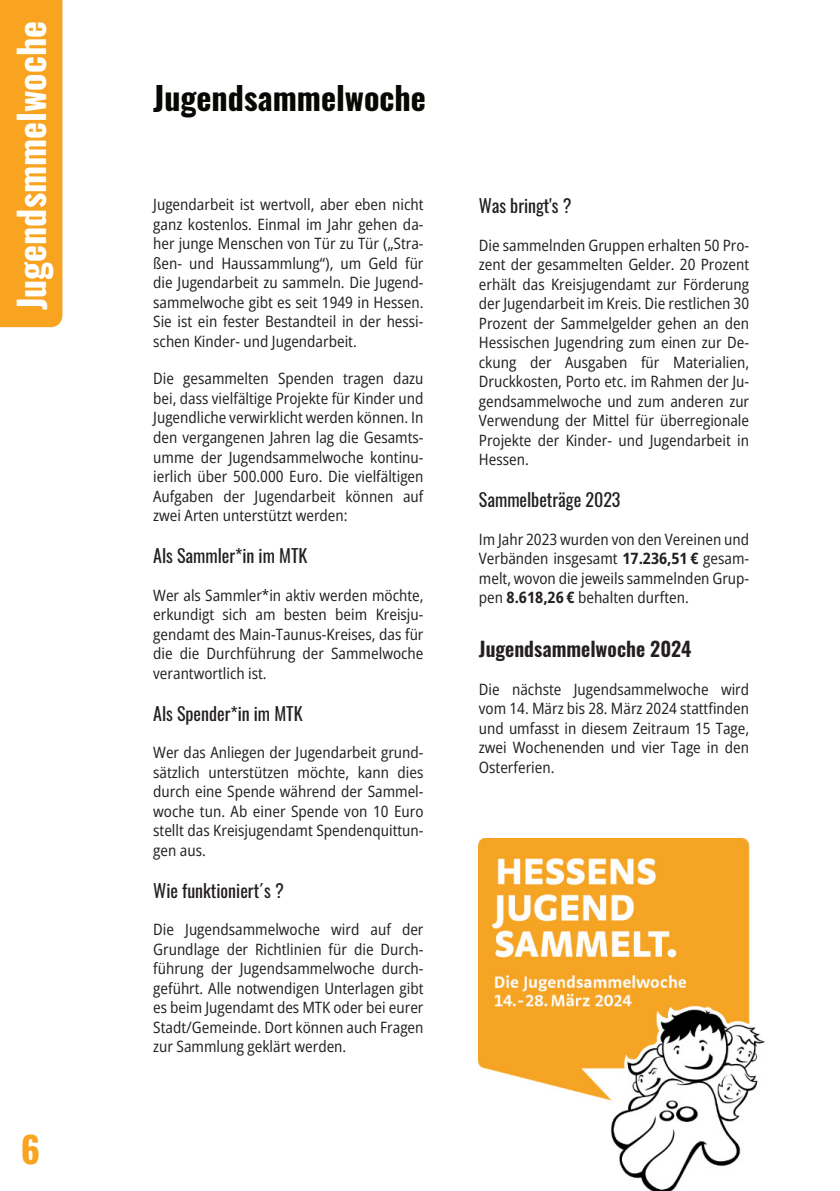
<style>
.page{position:relative;width:840px;height:1191px;background:#fff}
.page>*{position:absolute;margin:0;border:0;box-sizing:border-box;transform-origin:0 0}
.t1{font:700 36px "Oswald";color:#fff}
.t2{font:700 36px "Oswald";color:#f8a421}
.t3{font:700 32px "Oswald";color:#080704}
.t4{font:600 20px "Oswald";color:#231f20}
.t5{font:18px "Oswald";color:#231f20}
.t6{font:semi-condensed 15.6px/19.6px "Open Sans";color:#231f20;text-align:justify}
.s1{font-weight:700}
</style>
<div class="page">
<img style="left:478px;top:838px;width:287px;height:353px">
<div style="left:0;top:0;width:62px;height:327px;background:#f8a421"></div>
<h1 class="t1" style="left:3px;top:310px;width:291px;rotate:-90deg">Jugendsmmelwoche</h1>
<h1 class="t2" style="left:21px;top:1120px;width:21px">6</h1>
<h2 class="t3" style="left:153px;top:73px;width:274px">Jugendsammelwoche</h2>
<p class="t6" style="left:153px;top:194px;width:271px">Jugendarbeit ist wertvoll, aber eben nicht ganz kostenlos. Einmal im Jahr gehen da&shy;her junge Menschen von Tür zu Tür („Stra&shy;ßen- und Haussammlung“), um Geld für die Jugendarbeit zu sammeln. Die Jugend&shy;sammelwoche gibt es seit 1949 in Hessen.<br>Sie ist ein fester Bestandteil in der hessi&shy;schen Kinder- und Jugendarbeit.</p>
<p class="t6" style="left:153px;top:368px;width:271px">Die gesammelten Spenden tragen dazu bei, dass vielfältige Projekte für Kinder und Jugendliche verwirklicht werden können. In den vergangenen Jahren lag die Gesamts&shy;umme der Jugendsammelwoche kontinu&shy;ierlich über 500.000 Euro. Die vielfältigen Aufgaben der Jugendarbeit können auf zwei Arten unterstützt werden:</p>
<p class="t5" style="left:153px;top:541px;width:155px">Als Sammler*in im MTK</p>
<p class="t6" style="left:153px;top:585px;width:272px">Wer als Sammler*in aktiv werden möchte, erkundigt sich am besten beim Kreisju&shy;gendamt des Main-Taunus-Kreises, das für die die Durchführung der Sammelwoche verantwortlich ist.</p>
<p class="t5" style="left:153px;top:699px;width:151px">Als Spender*in im MTK</p>
<p class="t6" style="left:153px;top:742px;width:271px">Wer das Anliegen der Jugendarbeit grund&shy;sätzlich unterstützen möchte, kann dies durch eine Spende während der Sammel&shy;woche tun. Ab einer Spende von 10 Euro stellt das Kreisjugendamt Spendenquittun&shy;gen aus.</p>
<p class="t5" style="left:153px;top:876px;width:132px">Wie funktioniert´s ?</p>
<p class="t6" style="left:153px;top:919px;width:271px">Die Jugendsammelwoche wird auf der Grundlage der Richtlinien für die Durch&shy;führung der Jugendsammelwoche durch&shy;geführt. Alle notwendigen Unterlagen gibt es beim Jugendamt des MTK oder bei eurer Stadt/Gemeinde. Dort können auch Fragen zur Sammlung geklärt werden.</p>
<p class="t5" style="left:478px;top:192px;width:94px">Was bringt's ?</p>
<p class="t6" style="left:478px;top:235px;width:271px">Die sammelnden Gruppen erhalten 50 Pro&shy;zent der gesammelten Gelder. 20 Prozent erhält das Kreisjugendamt zur Förderung der Jugendarbeit im Kreis. Die restlichen 30<br>Prozent der Sammelgelder gehen an den Hessischen Jugendring zum einen zur De&shy;ckung der Ausgaben für Materialien, Druckkosten, Porto etc. im Rahmen der Ju&shy;gendsammelwoche und zum anderen zur Verwendung der Mittel für überregionale Projekte der Kinder- und Jugendarbeit in Hessen.</p>
<p class="t5" style="left:478px;top:486px;width:143px">Sammelbeträge 2023</p>
<p class="t6" style="left:478px;top:529px;width:271px">Im Jahr 2023 wurden von den Vereinen und Verbänden insgesamt <span class="s1">17.236,51 €</span> gesam&shy;melt, wovon die jeweils sammelnden Grup&shy;pen <span class="s1">8.618,26 €</span> behalten durften.</p>
<p class="t4" style="left:478px;top:633px;width:214px">Jugendsammelwoche 2024</p>
<p class="t6" style="left:478px;top:679px;width:271px">Die nächste Jugendsammelwoche wird vom 14. März bis 28. März 2024 stattfinden und umfasst in diesem Zeitraum 15 Tage, zwei Wochenenden und vier Tage in den Osterferien.</p>
</div>
